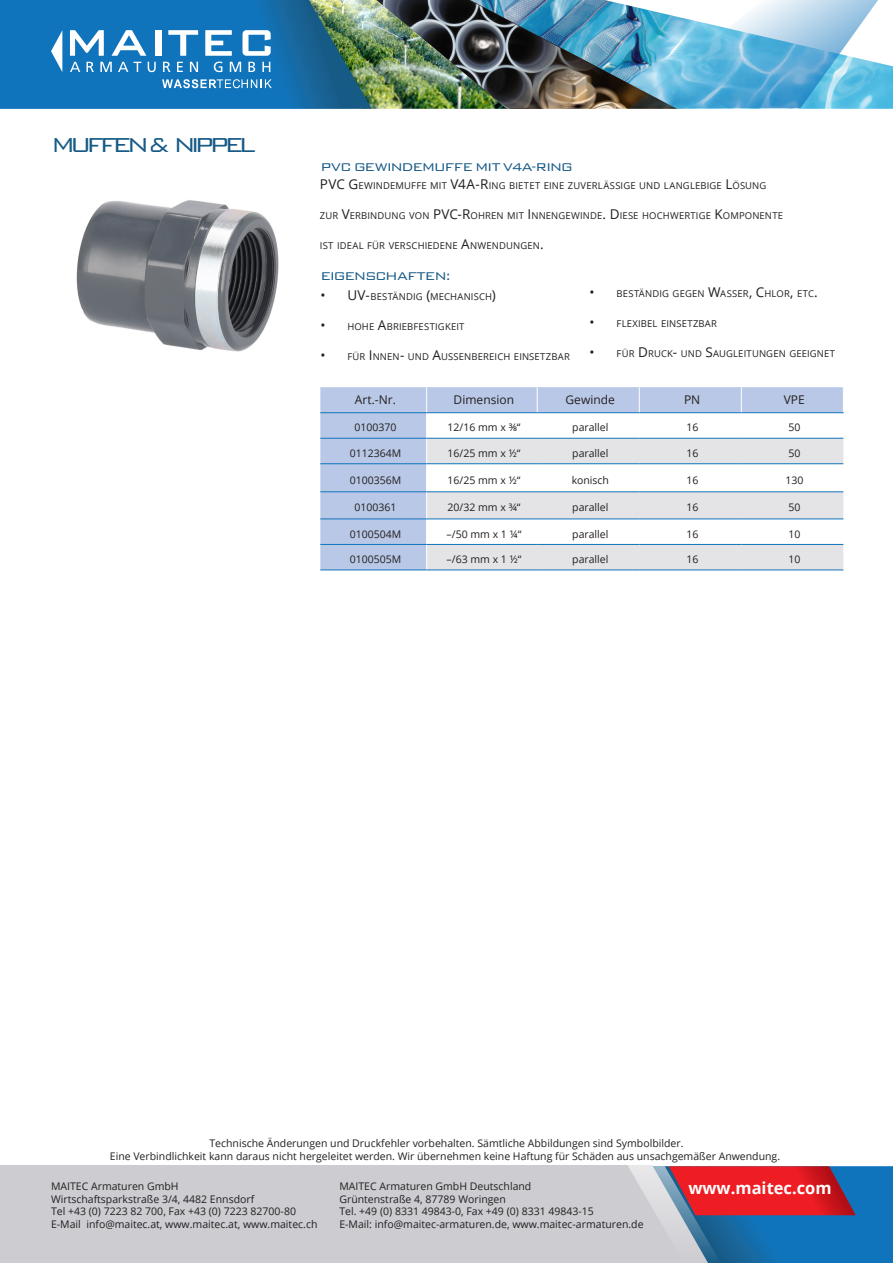
<style>
.page{position:relative;width:893px;height:1263px;background:#fff}
.page>*{position:absolute;margin:0;border:0;box-sizing:border-box;transform-origin:0 0}
.Maitec_Header_Big{font:300 27px "Bank Gothic BT";letter-spacing:-.18em;color:#165a86}
.t1{font:700 16.5px "Open Sans";color:#fff}
.Maitec_Header_Black{font:300 15px "Bank Gothic BT";letter-spacing:-.075em;color:#165a86}
.Maitec_Table_Font{font:12px "Open Sans";color:#231f20}
.Maitec_Table_Font-2{font:10.5px "Open Sans";color:#231f20}
.Maitec_Header_Black-2{font:9.45px "Open Sans";letter-spacing:.015em;color:#231f20}
.s1{font-size:13.5px}
</style>
<div class="page">
<img style="left:76px;top:200px;width:203px;height:152px">
<div style="left:0;top:1165px;width:605px;height:98px;background:#ccccd1"></div>
<svg style="left:605px;top:1165px;width:288px;height:98px;background:#837494"></svg>
<div style="left:320px;top:387px;width:523px;height:183px;background:#b9c8e6"></div>
<svg style="left:427px;top:413px;width:416px;height:25px"></svg>
<svg style="left:427px;top:439px;width:416px;height:131px;fill:#e4e4e7"></svg>
<svg style="left:537px;top:387px;width:1px;height:25px"></svg>
<svg style="left:639px;top:387px;width:1px;height:25px"></svg>
<svg style="left:741px;top:387px;width:1px;height:25px"></svg>
<svg style="left:426px;top:387px;width:1px;height:183px"></svg>
<hr style="left:320px;top:412px;width:107px;height:1px;background:#1074bc">
<hr style="left:427px;top:412px;width:110px;height:1px;background:#1074bc">
<hr style="left:537px;top:412px;width:102px;height:1px;background:#1074bc">
<hr style="left:639px;top:412px;width:102px;height:1px;background:#1074bc">
<hr style="left:741px;top:412px;width:103px;height:1px;background:#1074bc">
<hr style="left:320px;top:438px;width:107px;height:1px;background:#1074bc">
<hr style="left:427px;top:438px;width:110px;height:1px;background:#1074bc">
<hr style="left:537px;top:438px;width:102px;height:1px;background:#1074bc">
<hr style="left:639px;top:438px;width:102px;height:1px;background:#1074bc">
<hr style="left:741px;top:438px;width:102px;height:1px;background:#1074bc">
<hr style="left:320px;top:463px;width:107px;height:1px;background:#1074bc">
<hr style="left:427px;top:463px;width:110px;height:1px;background:#1074bc">
<hr style="left:537px;top:463px;width:102px;height:1px;background:#1074bc">
<hr style="left:639px;top:463px;width:102px;height:1px;background:#1074bc">
<hr style="left:741px;top:463px;width:102px;height:1px;background:#1074bc">
<hr style="left:320px;top:491px;width:107px;height:1px;background:#1074bc">
<hr style="left:427px;top:491px;width:110px;height:1px;background:#1074bc">
<hr style="left:537px;top:491px;width:102px;height:1px;background:#1074bc">
<hr style="left:639px;top:491px;width:102px;height:1px;background:#1074bc">
<hr style="left:741px;top:491px;width:102px;height:1px;background:#1074bc">
<hr style="left:320px;top:518px;width:107px;height:1px;background:#1074bc">
<hr style="left:427px;top:518px;width:110px;height:1px;background:#1074bc">
<hr style="left:537px;top:518px;width:102px;height:1px;background:#1074bc">
<hr style="left:639px;top:518px;width:102px;height:1px;background:#1074bc">
<hr style="left:741px;top:518px;width:102px;height:1px;background:#1074bc">
<hr style="left:320px;top:544px;width:107px;height:1px;background:#1074bc">
<hr style="left:427px;top:544px;width:110px;height:1px;background:#1074bc">
<hr style="left:537px;top:544px;width:102px;height:1px;background:#1074bc">
<hr style="left:639px;top:544px;width:102px;height:1px;background:#1074bc">
<hr style="left:741px;top:544px;width:102px;height:1px;background:#1074bc">
<hr style="left:320px;top:570px;width:107px;height:1px;background:#1074bc">
<hr style="left:427px;top:570px;width:110px;height:1px;background:#1074bc">
<hr style="left:537px;top:570px;width:102px;height:1px;background:#1074bc">
<hr style="left:639px;top:570px;width:102px;height:1px;background:#1074bc">
<hr style="left:741px;top:570px;width:102px;height:1px;background:#1074bc">
<img style="left:0;top:0;width:887px;height:109px">
<p class="Maitec_Header_Big" style="left:51px;top:130px;width:207px">MUFFEN &amp; NIPPEL</p>
<p class="Maitec_Header_Black" style="left:320px;top:159px;width:254px">PVC GEWINDEMUFFE MIT V4A-RING</p>
<p class="Maitec_Header_Black-2" style="left:320px;top:179px;width:447px"><span class="s1">PVC G</span>EWINDEMUFFE MIT <span class="s1">V4A-R</span>ING BIETET EINE ZUVERLÄSSIGE UND LANGLEBIGE <span class="s1">L</span>ÖSUNG</p>
<p class="Maitec_Header_Black-2" style="left:320px;top:209px;width:465px">ZUR <span class="s1">V</span>ERBINDUNG VON <span class="s1">PVC-R</span>OHREN MIT <span class="s1">I</span> NNENGEWINDE<span class="s1">. D</span> IESE HOCHWERTIGE <span class="s1">K</span>OMPONENTE</p>
<p class="Maitec_Header_Black-2" style="left:320px;top:239px;width:225px">IST IDEAL FÜR VERSCHIEDENE <span class="s1">A</span>NWENDUNGEN<span class="s1">.</span></p>
<p class="Maitec_Header_Black" style="left:320px;top:268px;width:132px">EIGENSCHAFTEN:</p>
<p class="Maitec_Header_Black-2" style="left:320px;top:290px;width:177px"><span class="s1">• UV-</span>BESTÄNDIG <span class="s1">(</span>MECHANISCH<span class="s1">)</span></p>
<p class="Maitec_Header_Black-2" style="left:320px;top:320px;width:146px"><span class="s1">•</span> HOHE <span class="s1">A</span>BRIEBFESTIGKEIT</p>
<p class="Maitec_Header_Black-2" style="left:320px;top:350px;width:245px"><span class="s1">•</span> FÜR <span class="s1">I</span> NNEN<span class="s1">-</span> UND <span class="s1">A</span>USSENBEREICH EINSETZBAR</p>
<p class="Maitec_Header_Black-2" style="left:590px;top:287px;width:229px"><span class="s1">•</span> BESTÄNDIG GEGEN <span class="s1">W</span>ASSER<span class="s1">, C</span>HLOR<span class="s1">,</span> ETC<span class="s1">.</span></p>
<p class="Maitec_Header_Black-2" style="left:590px;top:317px;width:123px"><span class="s1">•</span> FLEXIBEL EINSETZBAR</p>
<p class="Maitec_Header_Black-2" style="left:590px;top:347px;width:247px"><span class="s1">•</span> FÜR <span class="s1">D</span> RUCK<span class="s1">-</span> UND <span class="s1">S</span>AUGLEITUNGEN GEEIGNET</p>
<p class="Maitec_Table_Font" style="left:355px;top:392px;width:42px">Art.-Nr.</p>
<p class="Maitec_Table_Font" style="left:454px;top:392px;width:62px">Dimension</p>
<p class="Maitec_Table_Font" style="left:565px;top:392px;width:51px">Gewinde</p>
<p class="Maitec_Table_Font" style="left:684px;top:392px;width:18px">PN</p>
<p class="Maitec_Table_Font" style="left:784px;top:392px;width:23px">VPE</p>
<p class="Maitec_Table_Font-2" style="left:354px;top:420px;width:44px">0100370</p>
<p class="Maitec_Table_Font-2" style="left:448px;top:420px;width:74px">12/16 mm x ⅜“</p>
<p class="Maitec_Table_Font-2" style="left:572px;top:420px;width:38px">parallel</p>
<p class="Maitec_Table_Font-2" style="left:686px;top:420px;width:14px">16</p>
<p class="Maitec_Table_Font-2" style="left:788px;top:420px;width:14px">50</p>
<p class="Maitec_Table_Font-2" style="left:350px;top:446px;width:53px">0112364M</p>
<p class="Maitec_Table_Font-2" style="left:448px;top:446px;width:74px">16/25 mm x ½“</p>
<p class="Maitec_Table_Font-2" style="left:572px;top:446px;width:38px">parallel</p>
<p class="Maitec_Table_Font-2" style="left:686px;top:446px;width:14px">16</p>
<p class="Maitec_Table_Font-2" style="left:788px;top:446px;width:14px">50</p>
<p class="Maitec_Table_Font-2" style="left:350px;top:473px;width:53px">0100356M</p>
<p class="Maitec_Table_Font-2" style="left:448px;top:473px;width:74px">16/25 mm x ½“</p>
<p class="Maitec_Table_Font-2" style="left:572px;top:473px;width:39px">konisch</p>
<p class="Maitec_Table_Font-2" style="left:686px;top:473px;width:14px">16</p>
<p class="Maitec_Table_Font-2" style="left:785px;top:473px;width:20px">130</p>
<p class="Maitec_Table_Font-2" style="left:354px;top:500px;width:44px">0100361</p>
<p class="Maitec_Table_Font-2" style="left:448px;top:500px;width:74px">20/32 mm x ¾“</p>
<p class="Maitec_Table_Font-2" style="left:572px;top:500px;width:38px">parallel</p>
<p class="Maitec_Table_Font-2" style="left:686px;top:500px;width:14px">16</p>
<p class="Maitec_Table_Font-2" style="left:788px;top:500px;width:14px">50</p>
<p class="Maitec_Table_Font-2" style="left:350px;top:527px;width:53px">0100504M</p>
<p class="Maitec_Table_Font-2" style="left:447px;top:527px;width:76px">–/50 mm x 1 ¼“</p>
<p class="Maitec_Table_Font-2" style="left:572px;top:527px;width:38px">parallel</p>
<p class="Maitec_Table_Font-2" style="left:686px;top:527px;width:14px">16</p>
<p class="Maitec_Table_Font-2" style="left:788px;top:527px;width:14px">10</p>
<p class="Maitec_Table_Font-2" style="left:350px;top:552px;width:53px">0100505M</p>
<p class="Maitec_Table_Font-2" style="left:447px;top:552px;width:76px">–/63 mm x 1 ½“</p>
<p class="Maitec_Table_Font-2" style="left:572px;top:552px;width:38px">parallel</p>
<p class="Maitec_Table_Font-2" style="left:686px;top:552px;width:14px">16</p>
<p class="Maitec_Table_Font-2" style="left:788px;top:552px;width:14px">10</p>
<p class="Maitec_Table_Font-2" style="left:209px;top:1136px;width:476px">Technische Änderungen und Druckfehler vorbehalten. Sämtliche Abbildungen sind Symbolbilder.</p>
<p class="Maitec_Table_Font-2" style="left:110px;top:1149px;width:672px">Eine Verbindlichkeit kann daraus nicht hergeleitet werden. Wir übernehmen keine Haftung für Schäden aus unsachgemäßer Anwendung.</p>
<p class="Maitec_Table_Font-2" style="left:51px;top:1179px;width:129px">MAITEC Armaturen GmbH</p>
<p class="Maitec_Table_Font-2" style="left:51px;top:1192px;width:205px">Wirtschaftsparkstraße 3/4, 4482 Ennsdorf</p>
<p class="Maitec_Table_Font-2" style="left:51px;top:1204px;width:246px">Tel +43 (0) 7223 82 700, Fax +43 (0) 7223 82700-80</p>
<p class="Maitec_Table_Font-2" style="left:51px;top:1217px;width:268px">E-Mail info@maitec.at, www.maitec.at, www.maitec.ch</p>
<p class="t1" style="left:688px;top:1176px;width:145px">www.maitec.com</p>
<p class="Maitec_Table_Font-2" style="left:339px;top:1179px;width:193px">MAITEC Armaturen GmbH Deutschland</p>
<p class="Maitec_Table_Font-2" style="left:339px;top:1192px;width:168px">Grüntenstraße 4, 87789 Woringen</p>
<p class="Maitec_Table_Font-2" style="left:339px;top:1204px;width:256px">Tel. +49 (0) 8331 49843-0, Fax +49 (0) 8331 49843-15</p>
<p class="Maitec_Table_Font-2" style="left:339px;top:1217px;width:306px">E-Mail: info@maitec-armaturen.de, www.maitec-armaturen.de</p>
</div>
